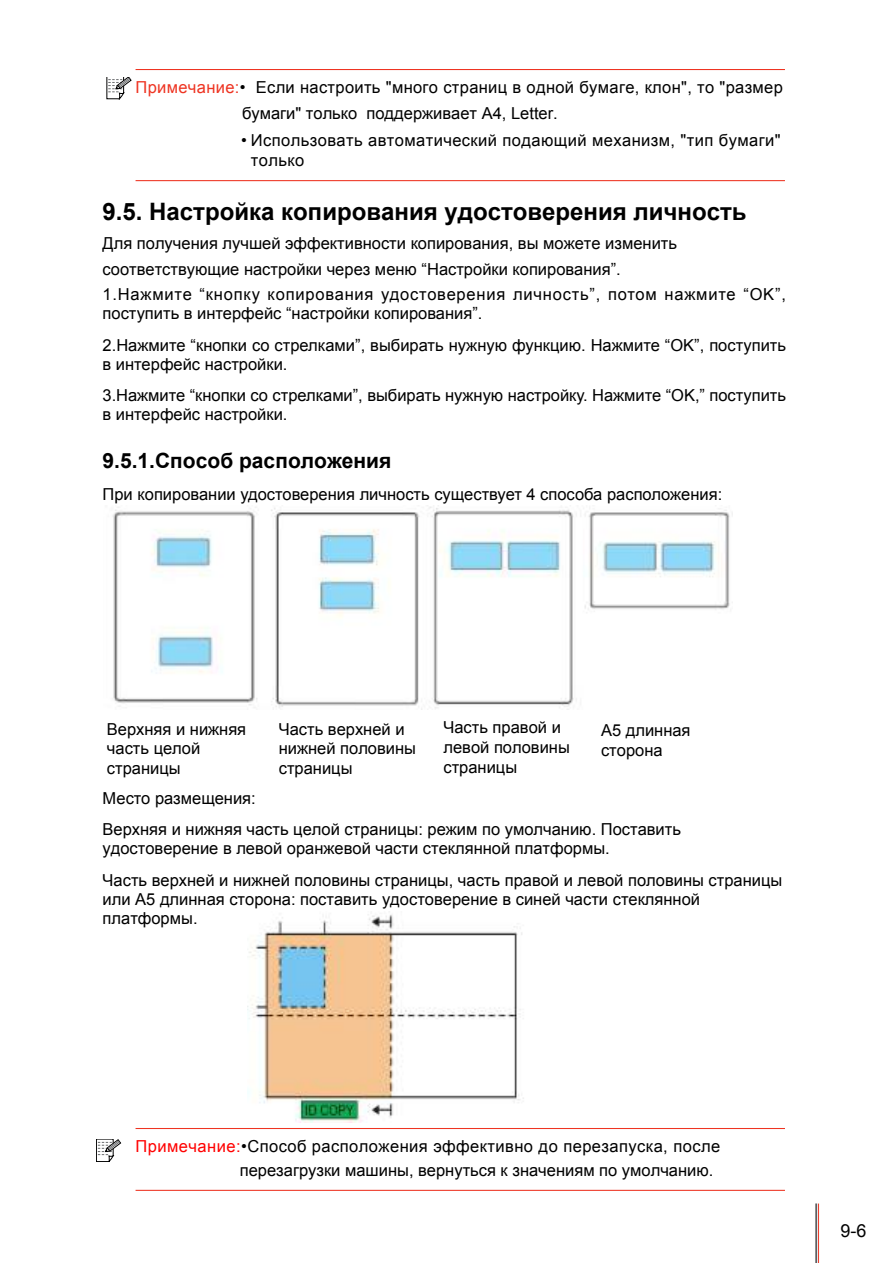
<style>
.page{position:relative;width:893px;height:1263px;background:#fff}
.page>*{position:absolute;margin:0;border:0;box-sizing:border-box;transform-origin:0 0}
.t1{font:700 24px "Arial";color:#000}
.t2{font:700 21px "Arial";color:#000}
.t3{font:18px "Arial";color:#000}
.t4{font:16.5px/19.8px "Arial";color:#000}
.t5{font:16.5px/23.4px "Arial";letter-spacing:.025em;color:#000}
.t6{font:16.5px/25.7px "Arial";letter-spacing:.02em;color:#000}
.s1{color:#ee3422}
.s2{color:#f00}
</style>
<div class="page">
<hr style="left:818px;top:1203px;width:1px;height:60px;background:#ee3422">
<hr style="left:815px;top:1203px;width:2px;height:60px;background:#5e5f61">
<img style="left:113px;top:505px;width:617px;height:204px">
<img style="left:248px;top:911px;width:276px;height:212px">
<hr style="left:136px;top:1128px;width:649px;height:1px;background:#ee3422">
<hr style="left:136px;top:1190px;width:649px;height:1px;background:#ee3422">
<svg style="left:96px;top:1139px;width:25px;height:23px"></svg>
<hr style="left:136px;top:69px;width:649px;height:1px;background:#ee3422">
<hr style="left:136px;top:180px;width:649px;height:1px;background:#ee3422">
<svg style="left:107px;top:78px;width:24px;height:21px"></svg>
<p class="t6" style="left:242px;top:75px;width:542px;text-indent:-106px"><span class="s1">Примечание:</span>• Если настроить "много страниц в одной бумаге, клон", то "размер бумаги" только поддерживает A4, Letter.</p>
<p class="t5" style="left:251px;top:130px;width:531px;line-height:19.8px;text-indent:-10px">• Использовать автоматический подающий механизм, "тип бумаги" только</p>
<h1 class="t1" style="left:103px;top:196px;width:645px">9.5. Настройка копирования удостоверения личность</h1>
<p class="t4" style="left:103px;top:231px;width:685px;line-height:25.3px">Для получения лучшей эффективности копирования, вы можете изменить соответствующие настройки через меню “Настройки копирования”.<br>1.Нажмите “кнопку копирования удостоверения личность”, потом нажмите “OK”,</p>
<p class="t4" style="left:103px;top:297px;width:685px;line-height:31.8px">поступить в интерфейс “настройки копирования”.<br>2.Нажмите “кнопки со стрелками”, выбирать нужную функцию. Нажмите “OK”, поступить</p>
<p class="t4" style="left:103px;top:348px;width:685px;line-height:31.8px">в интерфейс настройки.<br>3.Нажмите “кнопки со стрелками”, выбирать нужную настройку. Нажмите “OK,” поступить</p>
<p class="t4" style="left:103px;top:405px;width:186px">в интерфейс настройки.</p>
<p class="t2" style="left:103px;top:447px;width:290px">9.5.1.Способ расположения</p>
<p class="t4" style="left:103px;top:484px;width:621px">При копировании удостоверения личность существует 4 способа расположения:</p>
<p class="t4" style="left:107px;top:719px;width:141px">Верхняя и нижняя часть целой страницы</p>
<p class="t4" style="left:279px;top:719px;width:139px">Часть верхней и нижней половины страницы</p>
<p class="t4" style="left:443px;top:717px;width:128px">Часть правой и левой половины страницы</p>
<p class="t4" style="left:103px;top:782px;width:580px;line-height:31.8px">Место размещения:<br>Верхняя и нижняя часть целой страницы: режим по умолчанию. Поставить</p>
<p class="t4" style="left:103px;top:833px;width:681px;line-height:31.8px">удостоверение в левой оранжевой части стеклянной платформы.<br>Часть верхней и нижней половины страницы, часть правой и левой половины страницы</p>
<p class="t4" style="left:103px;top:890px;width:599px;line-height:18.9px">или A5 длинная сторона: поставить удостоверение в синей части стеклянной платформы.</p>
<p class="t4" style="left:601px;top:720px;width:91px">A5 длинная сторона</p>
<p class="t5" style="left:240px;top:1135px;width:482px;text-indent:-104px"><span class="s2">Примечание:</span>•Способ расположения эффективно до перезапуска, после перезагрузки машины, вернуться к значениям по умолчанию.</p>
<p class="t3" style="left:840px;top:1219px;width:28px">9-6</p>
</div>
